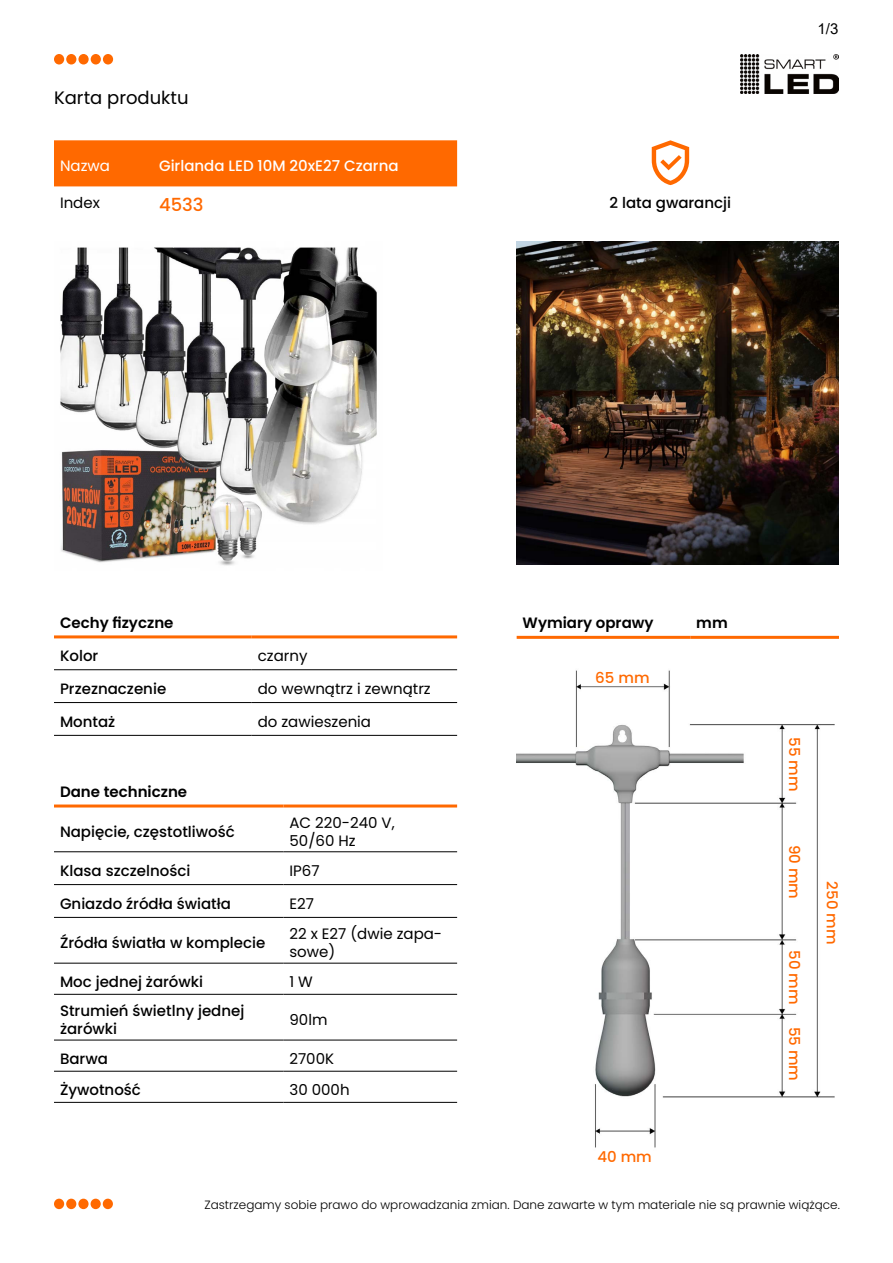
<style>
.page{position:relative;width:893px;height:1263px;background:#fff}
.page>*{position:absolute;margin:0;border:0;box-sizing:border-box;transform-origin:0 0}
.t1{font:18px "Poppins";color:#000}
.t2{font:500 18px "Poppins";color:#ff6900}
.t3{font:500 15px/18px "Poppins";color:#000}
.t4{font:15px/18px "Poppins";color:#000}
.t5{font:600 15px "Poppins";color:#000}
.t6{font:500 15px "Poppins";color:#ff6900}
.t7{font:500 15px "Poppins";color:#fff}
.t8{font:15px "Poppins";color:#fff}
.t9{font:15px "Arial";color:#000}
.t10{font:300 12px "Poppins";color:#000}
</style>
<div class="page">
<div style="left:54px;top:140px;width:403px;height:46px;background:#ff6900"></div>
<hr style="left:54px;top:804px;width:229px;height:3px;background:#ff6900">
<hr style="left:283px;top:804px;width:174px;height:3px;background:#ff6900">
<hr style="left:54px;top:851px;width:229px;height:1px;background:#000">
<hr style="left:283px;top:851px;width:174px;height:1px;background:#000">
<hr style="left:54px;top:884px;width:229px;height:1px;background:#000">
<hr style="left:283px;top:884px;width:174px;height:1px;background:#000">
<hr style="left:54px;top:917px;width:229px;height:1px;background:#000">
<hr style="left:283px;top:917px;width:174px;height:1px;background:#000">
<hr style="left:54px;top:963px;width:229px;height:1px;background:#000">
<hr style="left:283px;top:963px;width:174px;height:1px;background:#000">
<hr style="left:54px;top:994px;width:229px;height:1px;background:#000">
<hr style="left:283px;top:994px;width:174px;height:1px;background:#000">
<hr style="left:54px;top:1040px;width:229px;height:1px;background:#000">
<hr style="left:283px;top:1040px;width:174px;height:1px;background:#000">
<hr style="left:54px;top:1071px;width:229px;height:1px;background:#000">
<hr style="left:283px;top:1071px;width:174px;height:1px;background:#000">
<hr style="left:54px;top:1102px;width:229px;height:1px;background:#000">
<hr style="left:283px;top:1102px;width:174px;height:1px;background:#000">
<hr style="left:517px;top:636px;width:173px;height:3px;background:#ff6900">
<hr style="left:690px;top:636px;width:149px;height:3px;background:#ff6900">
<hr style="left:54px;top:669px;width:198px;height:1px;background:#000">
<hr style="left:252px;top:669px;width:205px;height:1px;background:#000">
<hr style="left:54px;top:702px;width:198px;height:1px;background:#000">
<hr style="left:252px;top:702px;width:205px;height:1px;background:#000">
<hr style="left:54px;top:735px;width:198px;height:1px;background:#000">
<hr style="left:252px;top:735px;width:205px;height:1px;background:#000">
<hr style="left:54px;top:635px;width:198px;height:3px;background:#ff6900">
<hr style="left:252px;top:635px;width:205px;height:3px;background:#ff6900">
<img style="left:741px;top:54px;width:98px;height:40px">
<div style="left:54px;top:54px;width:10px;height:10px;background:#ff6900;border-radius:50%"></div>
<div style="left:66px;top:54px;width:10px;height:10px;background:#ff6900;border-radius:50%"></div>
<div style="left:78px;top:54px;width:11px;height:10px;background:#ff6900;border-radius:50%"></div>
<div style="left:91px;top:54px;width:10px;height:10px;background:#ff6900;border-radius:50%"></div>
<div style="left:103px;top:54px;width:10px;height:10px;background:#ff6900;border-radius:50%"></div>
<img style="left:60px;top:247px;width:317px;height:319px">
<img style="left:516px;top:241px;width:323px;height:323px">
<img style="left:517px;top:670px;width:318px;height:478px">
<svg style="left:652px;top:140px;width:37px;height:45px"></svg>
<div style="left:54px;top:1199px;width:10px;height:10px;background:#ff6900;border-radius:50%"></div>
<div style="left:66px;top:1199px;width:10px;height:10px;background:#ff6900;border-radius:50%"></div>
<div style="left:78px;top:1199px;width:11px;height:10px;background:#ff6900;border-radius:50%"></div>
<div style="left:91px;top:1199px;width:10px;height:10px;background:#ff6900;border-radius:50%"></div>
<div style="left:103px;top:1199px;width:10px;height:10px;background:#ff6900;border-radius:50%"></div>
<p class="t1" style="left:54px;top:88px;width:136px">Karta produktu</p>
<p class="t8" style="left:60px;top:157px;width:51px">Nazwa</p>
<p class="t7" style="left:159px;top:157px;width:241px">Girlanda LED 10M 20xE27 Czarna</p>
<p class="t4" style="left:60px;top:194px;width:41px">Index</p>
<p class="t2" style="left:159px;top:195px;width:46px">4533</p>
<p class="t3" style="left:609px;top:193px;width:123px">2 lata gwarancji</p>
<p class="t9" style="left:817px;top:18px;width:22px">1/3</p>
<p class="t5" style="left:60px;top:614px;width:115px">Cechy fizyczne</p>
<p class="t5" style="left:523px;top:614px;width:132px">Wymiary oprawy</p>
<p class="t5" style="left:696px;top:614px;width:33px">mm</p>
<p class="t3" style="left:60px;top:647px;width:40px">Kolor</p>
<p class="t4" style="left:258px;top:647px;width:51px">czarny</p>
<p class="t3" style="left:60px;top:680px;width:108px">Przeznaczenie</p>
<p class="t4" style="left:258px;top:680px;width:175px">do wewnątrz i zewnątrz</p>
<p class="t3" style="left:60px;top:713px;width:57px">Montaż</p>
<p class="t4" style="left:258px;top:713px;width:115px">do zawieszenia</p>
<p class="t6" style="left:595px;top:669px;width:56px">65 mm</p>
<p class="t5" style="left:60px;top:783px;width:129px">Dane techniczne</p>
<p class="t3" style="left:60px;top:822px;width:176px">Napięcie, częstotliwość</p>
<p class="t4" style="left:289px;top:813px;width:107px">AC 220-240 V,<br>50/60 Hz</p>
<p class="t3" style="left:60px;top:862px;width:132px">Klasa szczelności</p>
<p class="t4" style="left:289px;top:862px;width:32px">IP67</p>
<p class="t3" style="left:60px;top:895px;width:172px">Gniazdo źródła światła</p>
<p class="t4" style="left:289px;top:895px;width:26px">E27</p>
<p class="t3" style="left:60px;top:934px;width:207px">Źródła światła w komplecie</p>
<p class="t4" style="left:289px;top:925px;width:154px">22 x E27 (dwie zapa&shy;sowe)</p>
<p class="t3" style="left:60px;top:972px;width:145px">Moc jednej żarówki</p>
<p class="t4" style="left:289px;top:972px;width:25px">1 W</p>
<p class="t3" style="left:60px;top:1002px;width:186px">Strumień świetlny jednej żarówki</p>
<p class="t4" style="left:289px;top:1011px;width:40px">90lm</p>
<p class="t3" style="left:60px;top:1049px;width:49px">Barwa</p>
<p class="t4" style="left:289px;top:1049px;width:46px">2700K</p>
<p class="t3" style="left:60px;top:1080px;width:82px">Żywotność</p>
<p class="t4" style="left:289px;top:1080px;width:62px">30 000h</p>
<p class="t6" style="left:803px;top:737px;width:56px;rotate:90deg">55 mm</p>
<p class="t6" style="left:803px;top:844px;width:56px;rotate:90deg">90 mm</p>
<p class="t6" style="left:803px;top:950px;width:56px;rotate:90deg">50 mm</p>
<p class="t6" style="left:803px;top:1027px;width:56px;rotate:90deg">55 mm</p>
<p class="t6" style="left:841px;top:881px;width:64px;rotate:90deg">250 mm</p>
<p class="t6" style="left:597px;top:1148px;width:56px">40 mm</p>
<p class="t10" style="left:204px;top:1198px;width:637px">Zastrzegamy sobie prawo do wprowadzania zmian. Dane zawarte w tym materiale nie są prawnie wiążące.</p>
</div>
